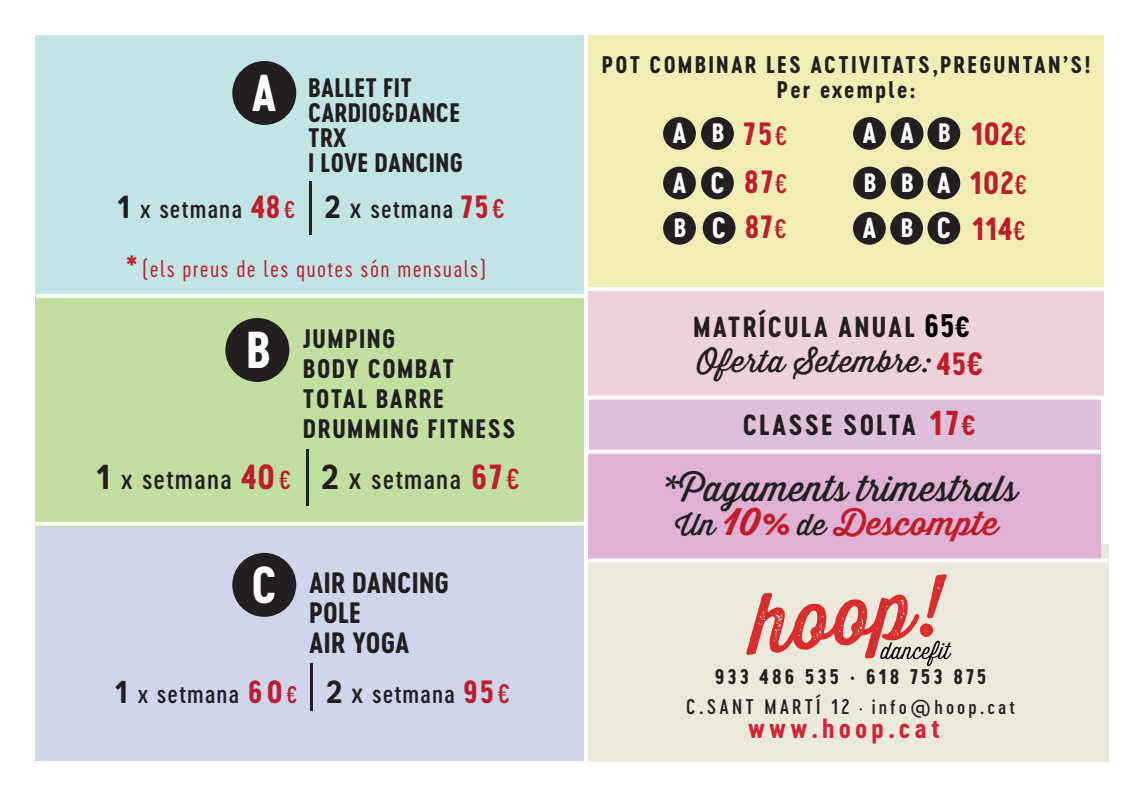
<style>
.page{position:relative;width:1136px;height:797px;background:#fff}
.page>*{position:absolute;margin:0;border:0;box-sizing:border-box;transform-origin:0 0}
.t1{font:48.5px "Cervo Neue Bold Neue";color:#fff}
.t2{font:35.25px "Thirsty Script";color:#231f20;scale:1.06 1}
.t3{font:500 32.5px "Thirsty Script";color:#be1d2c;scale:1.06 1}
.t4{font:30px "Cervo Neue Bold Neue";letter-spacing:.04em;color:#be1d2c}
.t5{font:30px "Thirsty Script";letter-spacing:.02em;color:#231f20;scale:1.06 1}
.t6{font:27.5px/30px "Cervo Neue Bold Neue";letter-spacing:.01em;color:#231f20}
.t7{font:27.25px "Cervo Neue Bold Neue";letter-spacing:.08em;color:#231f20}
.t8{font:27.25px "Cervo Neue Medium Neue";letter-spacing:.04em;color:#231f20}
.t9{font:27.25px "Cervo Neue Bold Neue";color:#fff}
.t10{font:27px/49.5px "Cervo Neue Bold Neue";color:#fff}
.t11{font:26px "Cervo Neue Bold Neue";letter-spacing:.16em;color:#d22437}
.t12{font:25px/30px "Cervo Neue Bold Neue";letter-spacing:.06em;color:#231f20}
.t13{font:25px/25px "Cervo Neue Bold Neue";letter-spacing:.01em;color:#231f20}
.t14{font:25px "Cervo Neue Medium Neue";letter-spacing:.04em;color:#231f20}
.t15{font:24.75px "Cervo Neue Medium Neue";letter-spacing:.04em;color:#231f20}
.t16{font:24.75px "Cervo Neue Bold Neue";color:#fff}
.t17{font:22.5px "Cervo Neue Bold Neue";letter-spacing:.1em;color:#231f20}
.t18{font:22.5px "Cervo Neue Light Neue";letter-spacing:.06em;color:#be1d2c}
.t19{font:19.75px "Cervo Neue Medium Neue";letter-spacing:.16em;color:#231f20}
.t20{font:19.75px "Cervo Neue Bold Neue";letter-spacing:.16em;color:#231f20}
.s1{font-size:42.5px}
.s2{font-family:"Cervo Neue Bold Neue";font-size:30px;color:#be1d2c}
.s3{font-size:22.5px;color:#be1d2c}
.s4{font-size:27.5px}
.s5{color:#be1d2c}
.s6{font-family:"Cervo Neue Medium Neue";font-size:27.5px}
.s7{font-size:46px}
.s8{font-family:"Cervo Neue Bold Neue";font-size:32.5px;color:#be1d2c}
.s9{font-size:24.5px;color:#be1d2c}
.s10{font-size:29.75px}
.s11{font-size:42.25px}
.s12{font-family:"Cervo Neue Bold Neue";font-size:29.75px;color:#be1d2c}
.s13{font-size:22.25px;color:#be1d2c}
.s14{font-size:25px}
.s15{font-size:25px;color:#be1d2c}
.s16{font-size:27.25px}
.s17{font-family:"Cervo Neue Medium Neue";font-size:25px}
.s18{font-size:24.75px}
.s19{font-size:27px}
.s20{font-size:30.25px;color:#000001}
.s21{color:#000001}
.s22{font-family:"Cervo Neue Bold Neue";color:#be1d2c}
.s23{font-size:32.25px;color:#be1d2c}
.s24{font-size:26px;color:#be1d2c}
.s25{font-weight:400;font-size:29px;color:#231f20}
.s26{font-weight:700;font-size:37.5px}
.s27{font-size:16.25px}
.s28{font-size:19px}
</style>
<div class="page">
<div style="left:35px;top:35px;width:549px;height:261px;background:#c1e5e5"></div>
<div style="left:35px;top:296px;width:549px;height:245px;background:#c2dea0"></div>
<div style="left:588px;top:35px;width:515px;height:256px;background:#f0eeb5"></div>
<div style="left:35px;top:527px;width:549px;height:233px;background:#cfd6ec"></div>
<div style="left:588px;top:398px;width:512px;height:57px;background:#e0bfda"></div>
<div style="left:587px;top:544px;width:521px;height:217px;background:#ebe9db"></div>
<svg style="left:746px;top:574px;width:205px;height:92px"></svg>
<div style="left:588px;top:455px;width:512px;height:105px;background:#dfb1d2"></div>
<svg style="left:588px;top:558px;width:520px;height:4px;fill:#fff"></svg>
<svg style="left:36px;top:294px;width:548px;height:4px;fill:#fafdfd"></svg>
<div style="left:588px;top:291px;width:515px;height:105px;background:#edd2d9"></div>
<svg style="left:588px;top:287px;width:516px;height:4px;fill:#fff"></svg>
<hr style="left:588px;top:396px;width:515px;height:3px;background:#fff">
<hr style="left:586px;top:450px;width:514px;height:3px;background:#fff">
<div style="left:232px;top:61px;width:64px;height:64px;background:#231f20;border-radius:50%"></div>
<div style="left:225px;top:318px;width:64px;height:64px;background:#231f20;border-radius:50%"></div>
<div style="left:232px;top:553px;width:64px;height:64px;background:#231f20;border-radius:50%"></div>
<hr style="left:309px;top:181px;width:3px;height:54px;background:#231f20">
<hr style="left:306px;top:449px;width:2px;height:57px;background:#231f20">
<hr style="left:310px;top:663px;width:3px;height:48px;background:#231f20">
<div style="left:663px;top:117px;width:32px;height:33px;background:#231f20;border-radius:50%"></div>
<div style="left:663px;top:167px;width:32px;height:32px;background:#231f20;border-radius:50%"></div>
<div style="left:701px;top:117px;width:32px;height:33px;background:#231f20;border-radius:50%"></div>
<div style="left:701px;top:167px;width:32px;height:32px;background:#231f20;border-radius:50%"></div>
<div style="left:663px;top:212px;width:32px;height:33px;background:#231f20;border-radius:50%"></div>
<div style="left:702px;top:212px;width:33px;height:32px;background:#231f20;border-radius:50%"></div>
<div style="left:852px;top:117px;width:33px;height:33px;background:#231f20;border-radius:50%"></div>
<div style="left:890px;top:117px;width:33px;height:33px;background:#231f20;border-radius:50%"></div>
<div style="left:927px;top:117px;width:33px;height:33px;background:#231f20;border-radius:50%"></div>
<div style="left:890px;top:167px;width:33px;height:32px;background:#231f20;border-radius:50%"></div>
<div style="left:852px;top:167px;width:33px;height:32px;background:#231f20;border-radius:50%"></div>
<div style="left:927px;top:167px;width:33px;height:32px;background:#231f20;border-radius:50%"></div>
<div style="left:852px;top:212px;width:33px;height:33px;background:#231f20;border-radius:50%"></div>
<div style="left:890px;top:212px;width:32px;height:33px;background:#231f20;border-radius:50%"></div>
<div style="left:927px;top:212px;width:33px;height:32px;background:#231f20;border-radius:50%"></div>
<hr style="left:35px;top:522px;width:549px;height:3px;background:#fff">
<h1 class="t1" style="left:251px;top:59px;width:27px">A</h1>
<p class="t13" style="left:308px;top:75px;width:156px">BALLET FIT<br>CARDIO&amp;DANCE<br>TRX<br>I LOVE DANCING</p>
<p class="t14" style="left:117px;top:192px;width:389px"><span class="s1">1</span> x setmana <span class="s2">48</span> <span class="s3">€</span> <span class="s1">2</span> <span class="s4">x</span> setmana <span class="s2">75</span> <span class="s5">€</span></p>
<p class="t18" style="left:126px;top:254px;width:362px"><span class="s6">*</span> (els preus de les quotes són mensuals)</p>
<h1 class="t1" style="left:246px;top:317px;width:26px">B</h1>
<p class="t12" style="left:303px;top:323px;width:214px">JUMPING<br>BODY COMBAT<br>TOTAL BARRE<br>DRUMMING FITNESS</p>
<p class="t8" style="left:96px;top:461px;width:425px"><span class="s7">1</span> x setmana <span class="s8">40</span> <span class="s9">€</span> <span class="s7">2</span> <span class="s10">x</span> setmana <span class="s8">67</span> <span class="s5">€</span></p>
<h1 class="t1" style="left:251px;top:552px;width:27px">C</h1>
<p class="t6" style="left:309px;top:568px;width:141px">AIR DANCING<br>POLE<br>AIR YOGA</p>
<p class="t15" style="left:115px;top:677px;width:397px"><span class="s11">1</span> x setmana <span class="s12">60</span> <span class="s13">€</span> <span class="s1">2</span> <span class="s4">x</span> <span class="s14">setmana</span> <span class="s2">95</span> <span class="s15">€</span></p>
<p class="t17" style="left:601px;top:49px;width:490px">POT COMBINAR LES ACTIVITATS,PREGUNTAN’S!</p>
<p class="t10" style="left:672px;top:108px;width:16px">A<br>A</p>
<p class="t16" style="left:711px;top:116px;width:14px">B</p>
<p class="t9" style="left:710px;top:164px;width:16px">C</p>
<p class="t16" style="left:673px;top:211px;width:54px">B <span class="s16">C</span></p>
<p class="t17" style="left:776px;top:74px;width:140px">Per exemple:</p>
<h3 class="t4" style="left:743px;top:114px;width:46px">75<span class="s17">€</span></h3>
<h3 class="t4" style="left:971px;top:114px;width:57px">102<span class="s17">€</span></h3>
<p class="t10" style="left:862px;top:108px;width:90px">AA<span class="s18">B</span></p>
<p class="t16" style="left:863px;top:166px;width:89px">BB<span class="s19">A</span></p>
<h3 class="t4" style="left:744px;top:162px;width:45px">87<span class="s17">€</span></h3>
<h3 class="t4" style="left:970px;top:162px;width:58px">102<span class="s17">€</span></h3>
<h3 class="t4" style="left:744px;top:207px;width:44px">87<span class="s17">€</span></h3>
<p class="t10" style="left:862px;top:203px;width:90px">A<span class="s18">B</span><span class="s16">C</span></p>
<h3 class="t4" style="left:972px;top:208px;width:55px">114<span class="s17">€</span></h3>
<p class="t7" style="left:692px;top:308px;width:279px">MATRÍCULA ANUAL <span class="s20">65</span><span class="s21">€</span></p>
<h3 class="t5" style="left:696px;top:340px;width:272px">Oferta Setembre: <span class="s22">45€</span></h3>
<p class="t7" style="left:742px;top:406px;width:234px">CLASSE SOLTA <span class="s23">17</span><span class="s24">€</span></p>
<h2 class="t2" style="left:663px;top:463px;width:335px">*Pagaments trimestrals</h2>
<h3 class="t3" style="left:675px;top:500px;width:306px"><span class="s25">Un</span> <span class="s26">10%</span> <span class="s25">de</span> Descompte</h3>
<p class="t20" style="left:714px;top:663px;width:273px">933 486 535 · 618 753 875</p>
<p class="t19" style="left:686px;top:694px;width:330px">C.SANT MARTÍ 12 <span class="s27">·</span> <span class="s28">info@hoop.cat</span></p>
<p class="t11" style="left:748px;top:710px;width:193px">www.hoop.cat</p>
</div>
